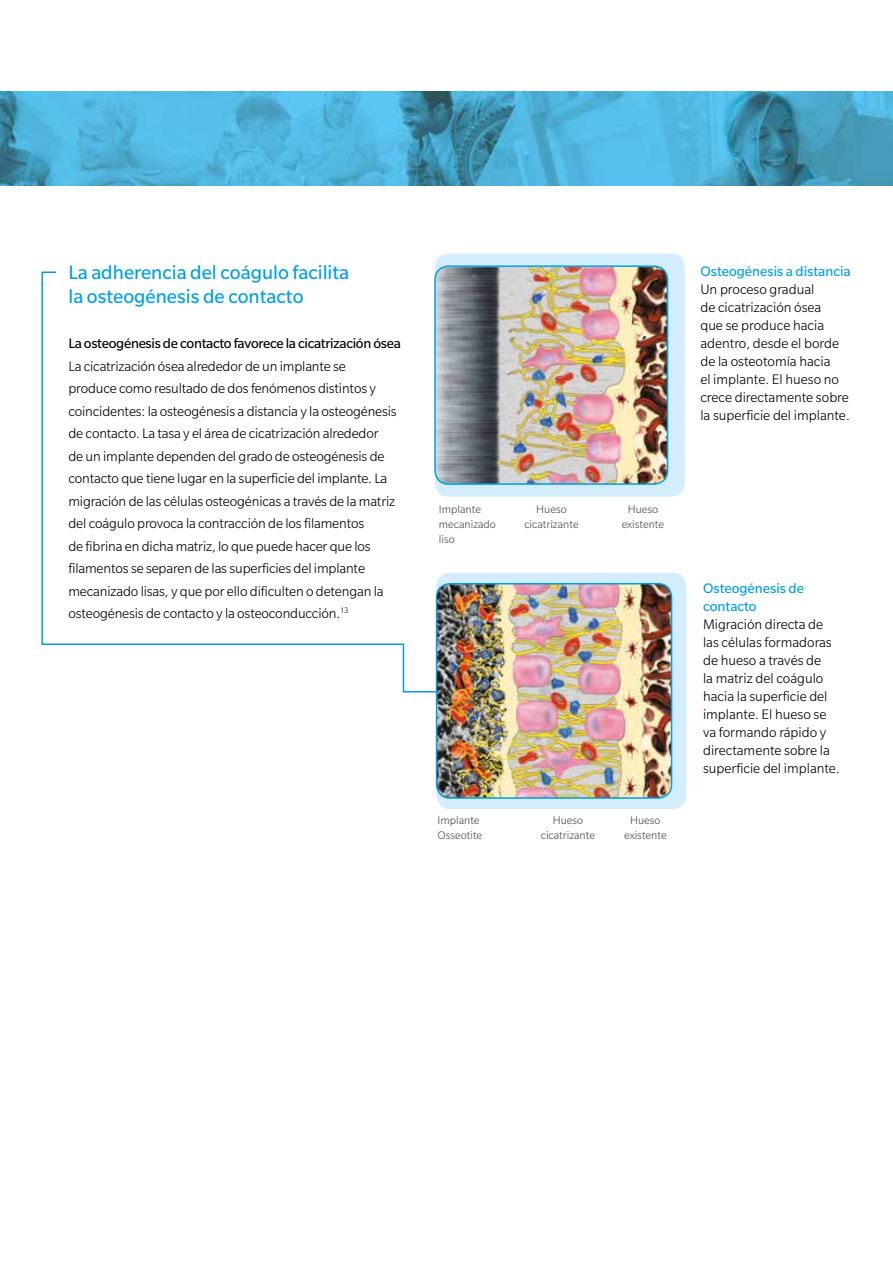
<style>
.page{position:relative;width:893px;height:1263px;background:#fff}
.page>*{position:absolute;margin:0;border:0;box-sizing:border-box;transform-origin:0 0}
.t1{font:21px/24px "Slate Pro";color:#009fe3}
.t2{font:300 15px/18px "Slate Pro";letter-spacing:-.01em;color:#000}
.t3{font:15px "Slate Pro";letter-spacing:-.02em;color:#000}
.t4{font:15px/18px "Slate Pro";color:#009fe3}
.t5{font:300 12px "Slate Pro";color:#4a4a49}
</style>
<div class="page">
<img style="left:0;top:91px;width:893px;height:95px">
<svg style="left:0;top:171px;width:13px;height:15px"></svg>
<div style="left:435px;top:254px;width:250px;height:243px;background:#d4edfc;border-radius:14px"></div>
<div style="left:437px;top:573px;width:249px;height:236px;background:#d4edfc;border-radius:14px"></div>
<svg style="left:41px;top:271px;width:397px;height:422px"></svg>
<img style="left:435px;top:267px;width:232px;height:217px">
<div style="left:434px;top:265px;width:234px;height:220px;border:2px solid #009fe3;border-radius:14px"></div>
<img style="left:437px;top:584px;width:235px;height:213px">
<div style="left:436px;top:583px;width:236px;height:216px;border:2px solid #009fe3;border-radius:14px"></div>
<h1 class="t1" style="left:68px;top:260px;width:282px">La adherencia del coágulo facilita la osteogénesis de contacto</h1>
<p class="t3" style="left:68px;top:336px;width:334px">La osteogénesis de contacto favorece la cicatrización ósea</p>
<p class="t2" style="left:68px;top:355px;width:330px;line-height:22.5px">La cicatrización ósea alrededor de un implante se produce como resultado de dos fenómenos distintos y coincidentes: la osteogénesis a distancia y la osteogénesis de contacto. La tasa y el área de cicatrización alrededor de un implante dependen del grado de osteogénesis de contacto que tiene lugar en la superficie del implante. La migración de las células osteogénicas a través de la matriz del coágulo provoca la contracción de los filamentos<br>de fibrina en dicha matriz, lo que puede hacer que los filamentos se separen de las superficies del implante mecanizado lisas, y que por ello dificulten o detengan la osteogénesis de contacto y la osteoconducción.<sup>13</sup></p>
<p class="t5" style="left:439px;top:503px;width:43px">Implante</p>
<p class="t5" style="left:536px;top:503px;width:32px">Hueso</p>
<p class="t5" style="left:628px;top:503px;width:32px">Hueso</p>
<p class="t5" style="left:439px;top:518px;width:58px">mecanizado</p>
<p class="t5" style="left:524px;top:518px;width:56px">cicatrizante</p>
<p class="t5" style="left:622px;top:518px;width:44px">existente</p>
<p class="t5" style="left:439px;top:533px;width:17px">liso</p>
<p class="t5" style="left:438px;top:814px;width:43px">Implante</p>
<p class="t5" style="left:553px;top:814px;width:32px">Hueso</p>
<p class="t5" style="left:630px;top:814px;width:32px">Hueso</p>
<p class="t5" style="left:438px;top:829px;width:46px">Osseotite</p>
<p class="t5" style="left:541px;top:829px;width:56px">cicatrizante</p>
<p class="t5" style="left:624px;top:829px;width:44px">existente</p>
<p class="t4" style="left:700px;top:262px;width:152px">Osteogénesis a distancia</p>
<p class="t2" style="left:700px;top:280px;width:151px">Un proceso gradual<br>de cicatrización ósea<br>que se produce hacia adentro, desde el borde de la osteotomía hacia<br>el implante. El hueso no crece directamente sobre la superficie del implante.</p>
<p class="t4" style="left:703px;top:580px;width:103px">Osteogénesis de contacto</p>
<p class="t2" style="left:703px;top:616px;width:138px">Migración directa de las células formadoras de hueso a través de<br>la matriz del coágulo hacia la superficie del implante. El hueso se va formando rápido y directamente sobre la superficie del implante.</p>
</div>
